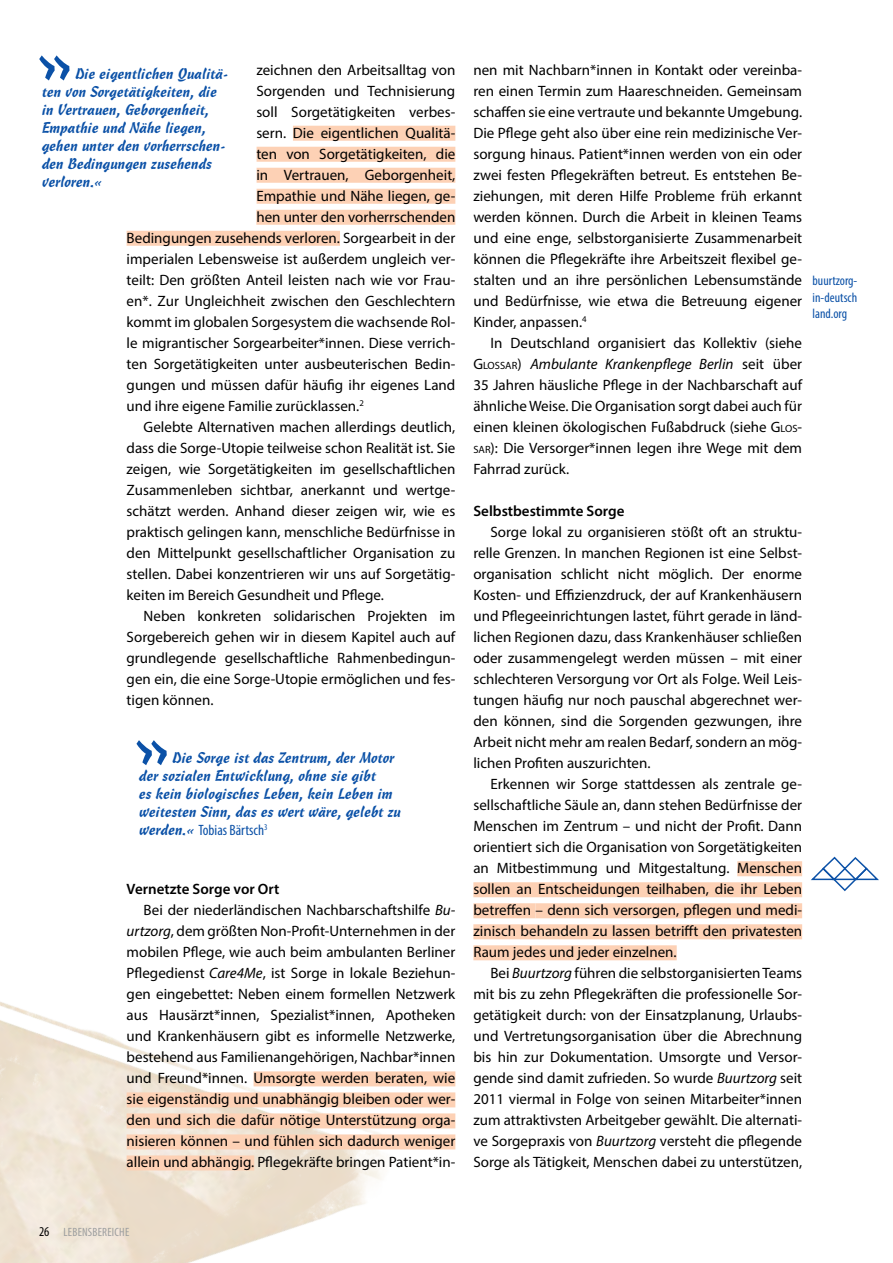
<style>
.page{position:relative;width:893px;height:1263px;background:#fff}
.page>*{position:absolute;margin:0;border:0;box-sizing:border-box;transform-origin:0 0}
.t1{font:15px/21px "Myriad Pro";color:#000;text-align:justify}
.t2{font:15px/18px "Cascade Script LT";color:#0b51a7}
.t3{font:600 15px "Myriad Pro";color:#000}
.t4{font:condensed 15px "Myriad Pro";color:#0b51a7}
.t5{font:condensed 13.5px/16.2px "Myriad Pro";color:#0b51a7;text-align:justify}
.t6{font:condensed 12px "Myriad Pro";letter-spacing:.02em;color:#9c9e9f}
.s1{font-family:"Cascade Script LT";font-stretch:normal}
.s2{font-style:italic}
.s3{font-style:inherit}
.s4{font-size:10.5px}
.s5{font-size:13.5px;color:#000}
</style>
<div class="page">
<img style="left:0;top:1002px;width:418px;height:260px">
<div style="left:293px;top:126px;width:162px;height:15px;background:#fdd1b5"></div>
<div style="left:256px;top:147px;width:199px;height:15px;background:#fdd1b5"></div>
<div style="left:256px;top:168px;width:199px;height:15px;background:#fdd1b5"></div>
<div style="left:256px;top:189px;width:199px;height:15px;background:#fdd1b5"></div>
<div style="left:256px;top:210px;width:199px;height:15px;background:#fdd1b5"></div>
<div style="left:126px;top:231px;width:214px;height:15px;background:#fdd1b5"></div>
<div style="left:253px;top:1071px;width:202px;height:15px;background:#fdd1b5"></div>
<div style="left:126px;top:1092px;width:329px;height:15px;background:#fdd1b5"></div>
<div style="left:126px;top:1113px;width:329px;height:15px;background:#fdd1b5"></div>
<div style="left:126px;top:1134px;width:329px;height:15px;background:#fdd1b5"></div>
<div style="left:126px;top:1155px;width:128px;height:15px;background:#fdd1b5"></div>
<div style="left:737px;top:861px;width:64px;height:15px;background:#fdd1b5"></div>
<div style="left:473px;top:882px;width:328px;height:15px;background:#fdd1b5"></div>
<div style="left:473px;top:903px;width:62px;height:15px;background:#fdd1b5"></div>
<div style="left:535px;top:903px;width:266px;height:15px;background:#fdd1b5"></div>
<div style="left:473px;top:924px;width:328px;height:15px;background:#fdd1b5"></div>
<div style="left:473px;top:945px;width:203px;height:15px;background:#fdd1b5"></div>
<svg style="left:811px;top:856px;width:68px;height:36px"></svg>
<svg style="left:39px;top:55px;width:30px;height:25px"></svg>
<svg style="left:136px;top:740px;width:31px;height:25px"></svg>
<p class="t1" style="left:256px;top:59px;width:200px">zeichnen den Arbeitsalltag von</p>
<p class="t1" style="left:256px;top:80px;width:200px">Sorgenden und Technisierung</p>
<p class="t1" style="left:256px;top:101px;width:200px">soll Sorgetätigkeiten verbes-</p>
<p class="t1" style="left:256px;top:122px;width:200px">sern. Die eigentlichen Qualitä-</p>
<p class="t1" style="left:256px;top:143px;width:200px">ten von Sorgetätigkeiten, die</p>
<p class="t1" style="left:256px;top:164px;width:200px">in Vertrauen, Geborgenheit,</p>
<p class="t1" style="left:256px;top:185px;width:200px">Empathie und Nähe liegen, ge-</p>
<p class="t1" style="left:256px;top:206px;width:200px">hen unter den vorherrschenden</p>
<p class="t1" style="left:126px;top:227px;width:330px">Bedingungen zusehends verloren. Sorgearbeit in der</p>
<p class="t1" style="left:126px;top:248px;width:330px">imperialen Lebensweise ist außerdem ungleich ver-</p>
<p class="t1" style="left:126px;top:269px;width:330px">teilt: Den größten Anteil leisten nach wie vor Frau-</p>
<p class="t1" style="left:126px;top:290px;width:330px">en*. Zur Ungleichheit zwischen den Geschlechtern</p>
<p class="t1" style="left:126px;top:311px;width:330px">kommt im globalen Sorgesystem die wachsende Rol-</p>
<p class="t1" style="left:126px;top:332px;width:330px">le migrantischer Sorgearbeiter*innen. Diese verrich-</p>
<p class="t1" style="left:126px;top:353px;width:330px">ten Sorgetätigkeiten unter ausbeuterischen Bedin-</p>
<p class="t1" style="left:126px;top:374px;width:330px">gungen und müssen dafür häufig ihr eigenes Land</p>
<p class="t1" style="left:126px;top:395px;width:239px">und ihre eigene Familie zurücklassen.<sup>2</sup></p>
<p class="t1" style="left:143px;top:416px;width:313px">Gelebte Alternativen machen allerdings deutlich,</p>
<p class="t1" style="left:126px;top:437px;width:330px">dass die Sorge-Utopie teilweise schon Realität ist. Sie</p>
<p class="t1" style="left:126px;top:458px;width:330px">zeigen, wie Sorgetätigkeiten im gesellschaftlichen</p>
<p class="t1" style="left:126px;top:479px;width:330px">Zusammenleben sichtbar, anerkannt und wertge-</p>
<p class="t1" style="left:126px;top:500px;width:330px">schätzt werden. Anhand dieser zeigen wir, wie es</p>
<p class="t1" style="left:126px;top:521px;width:330px">praktisch gelingen kann, menschliche Bedürfnisse in</p>
<p class="t1" style="left:126px;top:542px;width:330px">den Mittelpunkt gesellschaftlicher Organisation zu</p>
<p class="t1" style="left:126px;top:563px;width:330px">stellen. Dabei konzentrieren wir uns auf Sorgetätig-</p>
<p class="t1" style="left:126px;top:584px;width:259px">keiten im Bereich Gesundheit und Pflege.</p>
<p class="t1" style="left:143px;top:605px;width:313px">Neben konkreten solidarischen Projekten im</p>
<p class="t1" style="left:126px;top:626px;width:330px">Sorgebereich gehen wir in diesem Kapitel auch auf</p>
<p class="t1" style="left:126px;top:647px;width:330px">grundlegende gesellschaftliche Rahmenbedingun-</p>
<p class="t1" style="left:126px;top:668px;width:330px">gen ein, die eine Sorge-Utopie ermöglichen und fes-</p>
<p class="t1" style="left:126px;top:689px;width:88px">tigen können.</p>
<p class="t2" style="left:42px;top:64px;width:187px;text-indent:33px">Die eigentlichen Qualitä&shy;ten von Sorgetätigkeiten, die in Vertrauen, Geborgenheit,<br>Empathie und Nähe liegen, gehen unter den vorherrschen&shy;den Bedingungen zusehends verloren.«</p>
<p class="t2" style="left:139px;top:748px;width:263px;text-indent:33px">Die Sorge ist das Zentrum, der Motor der sozialen Entwicklung, ohne sie gibt<br>es kein biologisches Leben, kein Leben im weitesten Sinn, das es wert wäre, gelebt zu</p>
<p class="t4" style="left:139px;top:821px;width:130px"><span class="s1">werden.«</span> Tobias Bärtsch<sup>3</sup></p>
<p class="t3" style="left:126px;top:879px;width:154px">Vernetzte Sorge vor Ort</p>
<p class="t1" style="left:143px;top:899px;width:313px">Bei der niederländischen Nachbarschaftshilfe <span class="s2">Bu-</span></p>
<p class="t1" style="left:126px;top:920px;width:330px"><span class="s2">urtzorg</span>, dem größten Non-Profit-Unternehmen in der</p>
<p class="t1" style="left:126px;top:941px;width:330px">mobilen Pflege, wie auch beim ambulanten Berliner</p>
<p class="t1" style="left:126px;top:962px;width:330px">Pflegedienst <span class="s2">Care4Me</span>, ist Sorge in lokale Beziehun-</p>
<p class="t1" style="left:126px;top:983px;width:330px">gen eingebettet: Neben einem formellen Netzwerk</p>
<p class="t1" style="left:126px;top:1004px;width:330px">aus Hausärzt*innen, Spezialist*innen, Apotheken</p>
<p class="t1" style="left:126px;top:1025px;width:330px">und Krankenhäusern gibt es informelle Netzwerke,</p>
<p class="t1" style="left:126px;top:1046px;width:330px">bestehend aus Familienangehörigen, Nachbar*innen</p>
<p class="t1" style="left:126px;top:1067px;width:330px">und Freund*innen. Umsorgte werden beraten, wie</p>
<p class="t1" style="left:126px;top:1088px;width:330px">sie eigenständig und unabhängig bleiben oder wer-</p>
<p class="t1" style="left:126px;top:1109px;width:330px">den und sich die dafür nötige Unterstützung orga-</p>
<p class="t1" style="left:126px;top:1130px;width:330px">nisieren können – und fühlen sich dadurch weniger</p>
<p class="t1" style="left:126px;top:1151px;width:330px">allein und abhängig. Pflegekräfte bringen Patient*in-</p>
<p class="t1" style="left:473px;top:59px;width:330px">nen mit Nachbarn*innen in Kontakt oder vereinba&shy;ren einen Termin zum Haareschneiden. Gemeinsam schaffen sie eine vertraute und bekannte Umgebung.<br>Die Pflege geht also über eine rein medizinische Ver&shy;sorgung hinaus. Patient*innen werden von ein oder zwei festen Pflegekräften betreut. Es entstehen Be&shy;ziehungen, mit deren Hilfe Probleme früh erkannt werden können. Durch die Arbeit in kleinen Teams und eine enge, selbstorganisierte Zusammenarbeit können die Pflegekräfte ihre Arbeitszeit flexibel ge&shy;stalten und an ihre persönlichen Lebensumstände und Bedürfnisse, wie etwa die Betreuung eigener Kinder, anpassen.<sup>4</sup></p>
<p class="t1" style="left:473px;top:332px;width:330px;text-indent:17px">In Deutschland organisiert das Kollektiv (siehe <span class="s3">G</span><span class="s4">LOSSAR</span>) <span class="s2">Ambulante Krankenpflege Berlin</span> seit über 35 Jahren häusliche Pflege in der Nachbarschaft auf ähnliche Weise. Die Organisation sorgt dabei auch für einen kleinen ökologischen Fußabdruck (siehe <span class="s3">G</span><span class="s4">LOS</span><span class="s3">-</span><span class="s4">SAR</span>): Die Versorger*innen legen ihre Wege mit dem Fahrrad zurück.</p>
<p class="t3" style="left:473px;top:501px;width:152px">Selbstbestimmte Sorge</p>
<p class="t1" style="left:473px;top:521px;width:330px;text-indent:17px">Sorge lokal zu organisieren stößt oft an struktu&shy;relle Grenzen. In manchen Regionen ist eine Selbst&shy;organisation schlicht nicht möglich. Der enorme Kosten- und Effizienzdruck, der auf Krankenhäusern und Pflegeeinrichtungen lastet, führt gerade in länd&shy;lichen Regionen dazu, dass Krankenhäuser schließen oder zusammengelegt werden müssen – mit einer schlechteren Versorgung vor Ort als Folge. Weil Leis&shy;tungen häufig nur noch pauschal abgerechnet wer&shy;den können, sind die Sorgenden gezwungen, ihre Arbeit nicht mehr am realen Bedarf, sondern an mög&shy;lichen Profiten auszurichten.</p>
<p class="t1" style="left:473px;top:773px;width:330px;text-indent:17px">Erkennen wir Sorge stattdessen als zentrale ge&shy;sellschaftliche Säule an, dann stehen Bedürfnisse der Menschen im Zentrum – und nicht der Profit. Dann orientiert sich die Organisation von Sorgetätigkeiten an Mitbestimmung und Mitgestaltung. Menschen sollen an Entscheidungen teilhaben, die ihr Leben betreffen – denn sich versorgen, pflegen und medi&shy;zinisch behandeln zu lassen betrifft den privatesten Raum jedes und jeder einzelnen.</p>
<p class="t1" style="left:473px;top:962px;width:330px;text-indent:17px">Bei <span class="s2">Buurtzorg</span> führen die selbstorganisierten Teams mit bis zu zehn Pflegekräften die professionelle Sor&shy;getätigkeit durch: von der Einsatzplanung, Urlaubs&shy;und Vertretungsorganisation über die Abrechnung bis hin zur Dokumentation. Umsorgte und Versor&shy;gende sind damit zufrieden. So wurde <span class="s2">Buurtzorg</span> seit 2011 viermal in Folge von seinen Mitarbeiter*innen zum attraktivsten Arbeitgeber gewählt. Die alternati&shy;ve Sorgepraxis von <span class="s2">Buurtzorg</span> versteht die pflegende Sorge als Tätigkeit, Menschen dabei zu unterstützen,</p>
<p class="t5" style="left:812px;top:272px;width:46px">buurtzorg&shy;in-deutsch land.org</p>
<p class="t6" style="left:39px;top:1224px;width:92px"><span class="s5">26</span> LEBENSBEREICHE</p>
</div>
